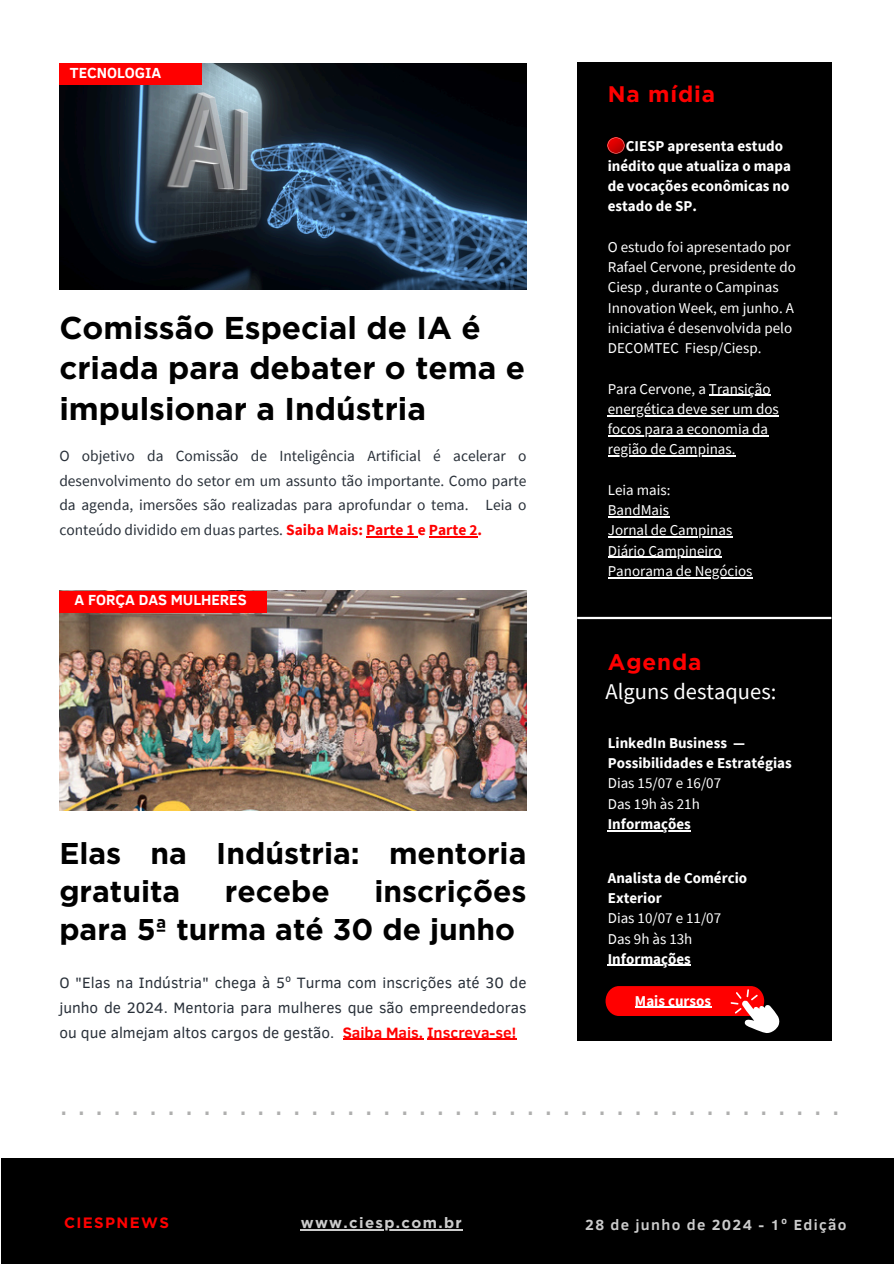
<style>
.page{position:relative;width:894px;height:1264px;background:#fff}
.page>*{position:absolute;margin:0;border:0;box-sizing:border-box;transform-origin:0 0}
.t1{font:33px "Gotham";color:#878786}
.t2{font:700 31.5px/40.5px "Gotham";color:#000}
.t3{font:700 30px/38.2px "Gotham";color:#000}
.t4{font:22.5px "Source Sans Pro";color:#fff}
.t5{font:700 22.5px "Gotham";letter-spacing:.04em;color:#f00}
.t6{font:15.45px/24.8px "Source Sans Pro";color:#293039;text-align:justify}
.t7{font:15.3px/24.8px "Clear Sans";color:#293039;text-align:justify}
.t8{font:15px/20.2px "Source Sans Pro";color:#fff}
.t9{font:700 15px/20.2px "Source Sans Pro";color:#fff}
.t10{font:700 15px "Clear Sans";color:#fff}
.t11{font:700 15px "Clear Sans";letter-spacing:.09em;color:#ccc}
.t12{font:700 15px "Gotham";letter-spacing:.09em;color:#ccc}
.t13{font:700 15px "Gotham";letter-spacing:.09em;color:#f00}
.s1{font-weight:700;color:#f00}
</style>
<div class="page">
<img style="left:59px;top:63px;width:467px;height:226px">
<div style="left:576px;top:63px;width:255px;height:977px;background:#000"></div>
<img style="left:59px;top:591px;width:467px;height:219px">
<div style="left:2px;top:1157px;width:891px;height:106px;background:#000"></div>
<hr style="left:577px;top:617px;width:254px;height:2px;background:#fff">
<div style="left:605px;top:986px;width:159px;height:30px;background:#f00;border-radius:14px"></div>
<svg style="left:730px;top:989px;width:49px;height:44px"></svg>
<hr style="left:634px;top:1006px;width:77px;height:1px;background:#fff">
<hr style="left:366px;top:536px;width:51px;height:1px;background:#f00">
<hr style="left:429px;top:536px;width:48px;height:1px;background:#f00">
<hr style="left:342px;top:1038px;width:81px;height:1px;background:#f00">
<hr style="left:427px;top:1038px;width:89px;height:1px;background:#f00">
<hr style="left:301px;top:1229px;width:162px;height:1px;background:#ccc">
<hr style="left:607px;top:830px;width:83px;height:1px;background:#fff">
<hr style="left:607px;top:964px;width:83px;height:2px;background:#fff">
<img style="left:607px;top:137px;width:17px;height:17px">
<hr style="left:708px;top:395px;width:62px;height:1px;background:#fff">
<hr style="left:607px;top:415px;width:171px;height:1px;background:#fff">
<hr style="left:607px;top:435px;width:161px;height:1px;background:#fff">
<hr style="left:607px;top:455px;width:128px;height:1px;background:#fff">
<hr style="left:607px;top:516px;width:62px;height:1px;background:#fff">
<hr style="left:607px;top:536px;width:125px;height:1px;background:#fff">
<hr style="left:607px;top:557px;width:114px;height:1px;background:#fff">
<hr style="left:607px;top:577px;width:145px;height:1px;background:#fff">
<div style="left:59px;top:591px;width:207px;height:21px;background:#f00"></div>
<div style="left:59px;top:63px;width:143px;height:22px;background:#f00"></div>
<p class="t10" style="left:70px;top:61px;width:93px">TECNOLOGIA</p>
<p class="t2" style="left:59px;top:307px;width:467px">Comissão Especial de IA é criada para debater o tema e impulsionar a Indústria</p>
<h1 class="t6" style="left:59px;top:443px;width:468px">O objetivo da Comissão de Inteligência Artificial é acelerar o desenvolvimento do setor em um assunto tão importante. Como parte da agenda, imersões são realizadas para aprofundar o tema. Leia o conteúdo dividido em duas partes. <span class="s1">Saiba Mais: Parte 1 e Parte 2.</span></h1>
<p class="t10" style="left:75px;top:589px;width:173px">A FORÇA DAS MULHERES</p>
<p class="t3" style="left:59px;top:833px;width:468px">Elas na Indústria: mentoria gratuita</p>
<p class="t3" style="left:59px;top:872px;width:468px;text-indent:315px">inscrições para 5ª turma até 30 de junho</p>
<p class="t3" style="left:225px;top:872px;width:107px">recebe</p>
<h1 class="t7" style="left:59px;top:969px;width:468px">O "Elas na Indústria" chega à 5º Turma com inscrições até 30 de junho de 2024. Mentoria para mulheres que são empreendedoras ou que almejam altos cargos de gestão. <span class="s1">Saiba Mais. Inscreva-se!</span></h1>
<p class="t5" style="left:607px;top:81px;width:109px">Na mídia</p>
<p class="t9" style="left:607px;top:135px;width:185px;text-indent:18px">CIESP apresenta estudo inédito que atualiza o mapa de vocações econômicas no estado de SP.</p>
<h2 class="t8" style="left:607px;top:236px;width:189px">O estudo foi apresentado por<br>Rafael Cervone, presidente do<br>Ciesp , durante o Campinas<br>Innovation Week, em junho. A iniciativa é desenvolvida pelo<br>DECOMTEC Fiesp/Ciesp.</h2>
<h3 class="t8" style="left:607px;top:378px;width:164px">Para Cervone, a Transição</h3>
<p class="t8" style="left:607px;top:398px;width:172px">energética deve ser um dos</p>
<p class="t8" style="left:607px;top:419px;width:162px">focos para a economia da</p>
<p class="t8" style="left:607px;top:439px;width:129px">região de Campinas.</p>
<p class="t8" style="left:607px;top:479px;width:64px">Leia mais:<br>BandMais</p>
<p class="t8" style="left:607px;top:520px;width:126px">Jornal de Campinas</p>
<p class="t8" style="left:607px;top:540px;width:115px">Diário Campineiro</p>
<p class="t8" style="left:607px;top:560px;width:146px">Panorama de Negócios</p>
<h4 class="t5" style="left:607px;top:648px;width:95px">Agenda</h4>
<h2 class="t4" style="left:605px;top:677px;width:172px">Alguns destaques:</h2>
<h5 class="t9" style="left:607px;top:732px;width:185px">LinkedIn Business —<br>Possibilidades e Estratégias</h5>
<p class="t8" style="left:607px;top:773px;width:115px">Dias 15/07 e 16/07</p>
<p class="t8" style="left:607px;top:793px;width:94px">Das 19h às 21h</p>
<p class="t9" style="left:607px;top:813px;width:84px">Informações</p>
<p class="t9" style="left:607px;top:867px;width:141px">Analista de Comércio<br>Exterior</p>
<p class="t8" style="left:607px;top:907px;width:115px">Dias 10/07 e 11/07</p>
<p class="t8" style="left:607px;top:928px;width:86px">Das 9h às 13h</p>
<p class="t9" style="left:607px;top:948px;width:84px">Informações</p>
<p class="t9" style="left:634px;top:990px;width:78px">Mais cursos</p>
<h1 class="t1" style="left:59px;top:1082px;width:781px">............................................</h1>
<p class="t12" style="left:301px;top:1213px;width:162px">www.ciesp.com.br</p>
<h4 class="t13" style="left:64px;top:1213px;width:106px">CIESPNEWS</h4>
<p class="t11" style="left:585px;top:1213px;width:263px">28 de junho de 2024 - 1º Edição</p>
</div>
